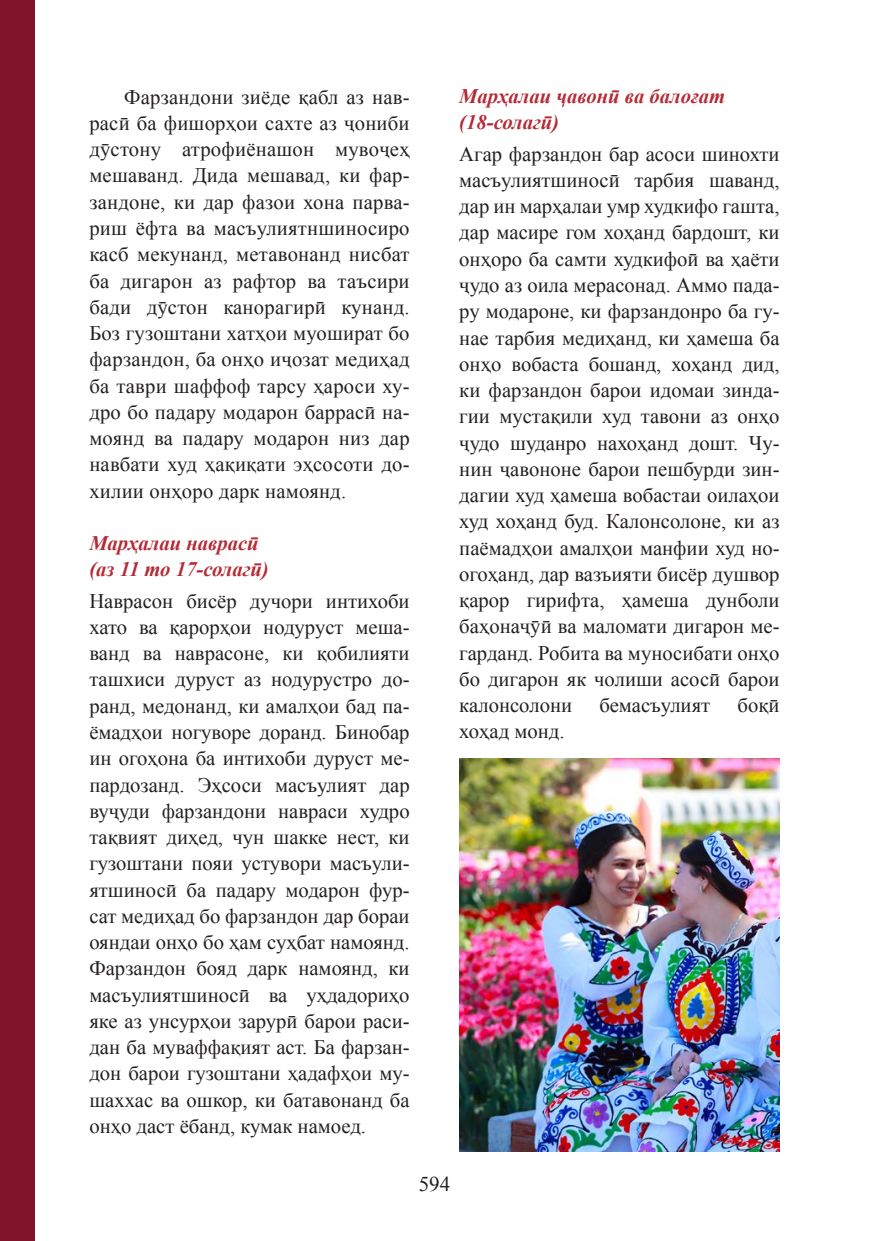
<style>
.page{position:relative;width:869px;height:1241px;background:#fff}
.page>*{position:absolute;margin:0;border:0;box-sizing:border-box;transform-origin:0 0}
.t1{font:21px "Times New Roman";color:#231f20}
.t2{font:20.65px/26.2px "Times New Roman";color:#231f20;text-align:justify}
.t3{font:italic 700 20.65px/26.2px "Times New Roman";color:#b42b36}
</style>
<div class="page">
<div style="left:0;top:0;width:35px;height:1240px;background:#81132b"></div>
<img style="left:459px;top:758px;width:320px;height:393px">
<p class="t2" style="left:89px;top:83px;width:321px;text-indent:35px">Фарзандони зиёде қабл аз нав&shy;расӣ ба фишорҳои сахте аз ҷониби дӯстону атрофиёнашон мувоҷеҳ мешаванд. Дида мешавад, ки фар&shy;зандоне, ки дар фазои хона парва&shy;риш ёфта ва масъулиятншиносиро касб мекунанд, метавонанд нисбат ба дигарон аз рафтор ва таъсири бади дӯстон канорагирӣ кунанд.<br>Боз гузоштани хатҳои муошират бо фарзандон, ба онҳо иҷозат медиҳад ба таври шаффоф тарсу ҳароси ху&shy;дро бо падару модарон баррасӣ на&shy;моянд ва падару модарон низ дар навбати худ ҳақиқати эҳсосоти до&shy;хилии онҳоро дарк намоянд.</p>
<p class="t3" style="left:89px;top:529px;width:171px">Марҳалаи наврасӣ</p>
<p class="t3" style="left:89px;top:555px;width:181px">(аз 11 то 17-солагӣ)</p>
<p class="t2" style="left:89px;top:587px;width:321px">Наврасон бисёр дучори интихоби хато ва қарорҳои нодуруст меша&shy;ванд ва наврасоне, ки қобилияти ташхиси дуруст аз нодурустро до&shy;ранд, медонанд, ки амалҳои бад па&shy;ёмадҳои ногуворе доранд. Бинобар ин огоҳона ба интихоби дуруст ме&shy;пардозанд. Эҳсоси масъулият дар вуҷуди фарзандони навраси худро тақвият диҳед, чун шакке нест, ки гузоштани пояи устувори масъули&shy;ятшиносӣ ба падару модарон фур&shy;сат медиҳад бо фарзандон дар бораи ояндаи онҳо бо ҳам суҳбат намоянд.<br>Фарзандон бояд дарк намоянд, ки масъулиятшиносӣ ва уҳдадориҳо яке аз унсурҳои зарурӣ барои раси&shy;дан ба муваффақият аст. Ба фарзан&shy;дон барои гузоштани ҳадафҳои му&shy;шаххас ва ошкор, ки батавонанд ба онҳо даст ёбанд, кумак намоед.</p>
<p class="t3" style="left:459px;top:83px;width:267px">Марҳалаи ҷавонӣ ва балоғат (18-солагӣ)</p>
<p class="t2" style="left:459px;top:140px;width:322px">Агар фарзандон бар асоси шинохти масъулиятшиносӣ тарбия шаванд, дар ин марҳалаи умр худкифо гашта, дар масире гом хоҳанд бардошт, ки онҳоро ба самти худкифоӣ ва ҳаёти ҷудо аз оила мерасонад. Аммо пада&shy;ру модароне, ки фарзандонро ба гу&shy;нае тарбия медиҳанд, ки ҳамеша ба онҳо вобаста бошанд, хоҳанд дид, ки фарзандон барои идомаи зинда&shy;гии мустақили худ тавони аз онҳо ҷудо шуданро нахоҳанд дошт. Чу&shy;нин ҷавононе барои пешбурди зин&shy;дагии худ ҳамеша вобастаи оилаҳои худ хоҳанд буд. Калонсолоне, ки аз паёмадҳои амалҳои манфии худ но&shy;огоҳанд, дар вазъияти бисёр душвор қарор гирифта, ҳамеша дунболи баҳонаҷӯӣ ва маломати дигарон ме&shy;гарданд. Робита ва муносибати онҳо бо дигарон як чолиши асосӣ барои калонсолони</p>
<p class="t2" style="left:599px;top:691px;width:112px">бемасъулият</p>
<p class="t2" style="left:737px;top:691px;width:43px">боқӣ</p>
<p class="t2" style="left:459px;top:718px;width:107px">хоҳад монд.</p>
<p class="t1" style="left:418px;top:1169px;width:33px">594</p>
</div>
